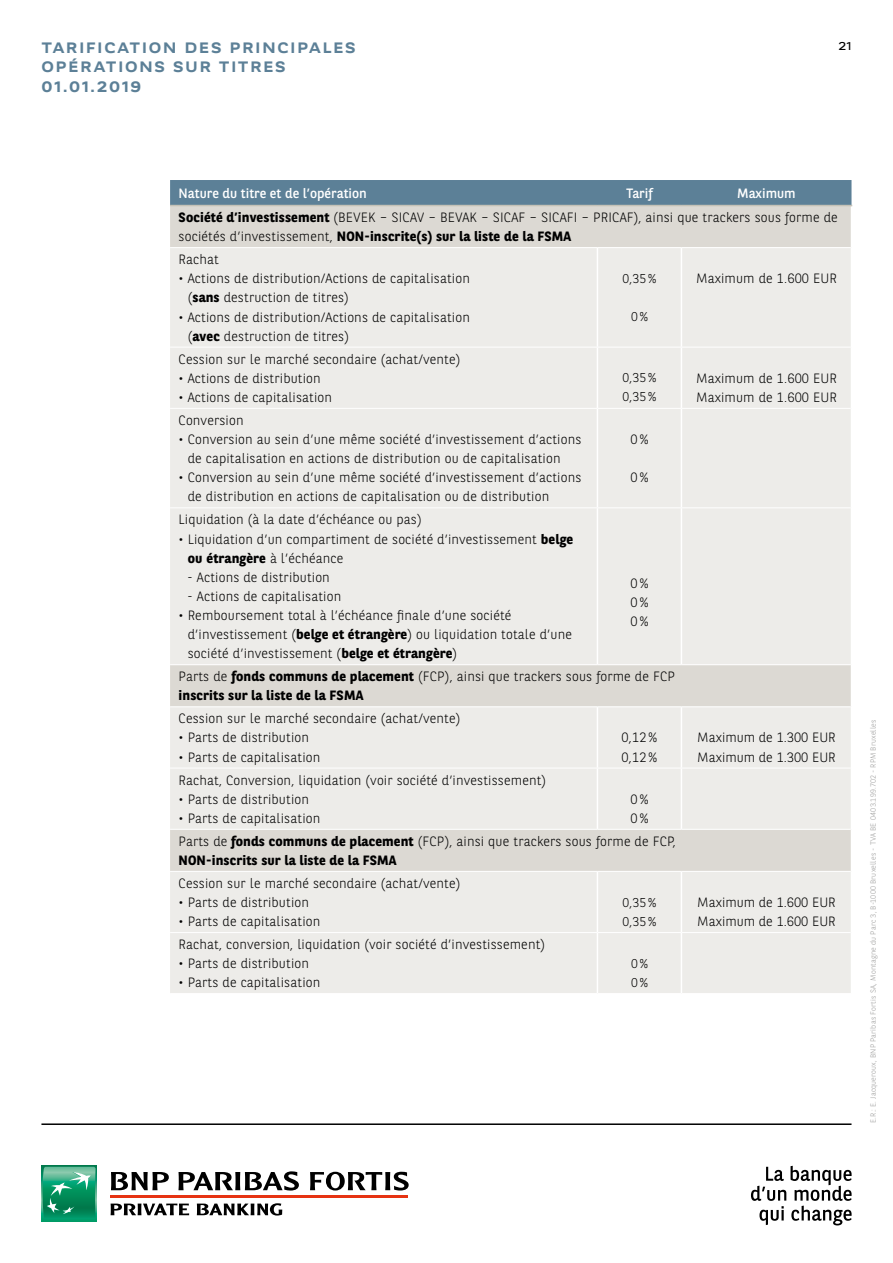
<style>
.page{position:relative;width:893px;height:1263px;background:#fff}
.page>*{position:absolute;margin:0;border:0;box-sizing:border-box;transform-origin:0 0}
.t1{font:700 15px/19.5px "BNPP Expanded Sans";letter-spacing:.1em;color:#5c8097}
.t2{font:300 13.5px/19.2px "BNPP Sans";letter-spacing:.01em;color:#000}
.t3{font:700 13.5px/19.2px "BNPP Sans";letter-spacing:.01em;color:#000}
.t4{font:13.5px "BNPP Sans";color:#fff}
.t5{font:300 12.75px/19.2px "BNPP Sans";letter-spacing:.01em;color:#000}
.t6{font:11.25px "BNPP Expanded Sans";color:#000}
.t7{font:300 7.5px "BNPP Sans";letter-spacing:.025em;color:#9d9d9c}
.s1{font-weight:400;color:#fff}
.s2{font-weight:700}
.s3{font-weight:300}
</style>
<div class="page">
<div style="left:41px;top:1166px;width:56px;height:55px;background:#009e6c"></div>
<svg style="left:42px;top:1167px;width:54px;height:49px"></svg>
<svg style="left:111px;top:1171px;width:298px;height:44px"></svg>
<hr style="left:41px;top:1123px;width:810px;height:2px;background:#000">
<svg style="left:751px;top:1166px;width:101px;height:59px"></svg>
<div style="left:170px;top:180px;width:681px;height:25px;background:#5c8097"></div>
<div style="left:170px;top:206px;width:681px;height:41px;background:#dcd9d3"></div>
<svg style="left:170px;top:248px;width:681px;height:745px;background:#ebe9e6"></svg>
<hr style="left:597px;top:248px;width:1px;height:99px;background:#fff">
<hr style="left:681px;top:248px;width:1px;height:99px;background:#fff">
<hr style="left:597px;top:347px;width:1px;height:61px;background:#fff">
<hr style="left:681px;top:347px;width:1px;height:61px;background:#fff">
<hr style="left:170px;top:347px;width:427px;height:1px;background:#fff">
<hr style="left:597px;top:347px;width:84px;height:1px;background:#fff">
<hr style="left:681px;top:347px;width:170px;height:1px;background:#fff">
<hr style="left:170px;top:408px;width:427px;height:1px;background:#fff">
<hr style="left:597px;top:408px;width:84px;height:1px;background:#fff">
<hr style="left:681px;top:408px;width:170px;height:1px;background:#fff">
<hr style="left:170px;top:507px;width:427px;height:1px;background:#fff">
<hr style="left:597px;top:507px;width:84px;height:1px;background:#fff">
<hr style="left:681px;top:507px;width:170px;height:1px;background:#fff">
<hr style="left:170px;top:664px;width:427px;height:1px;background:#fff">
<hr style="left:597px;top:664px;width:84px;height:1px;background:#fff">
<hr style="left:681px;top:664px;width:170px;height:1px;background:#fff">
<hr style="left:170px;top:706px;width:427px;height:1px;background:#fff">
<hr style="left:597px;top:706px;width:84px;height:1px;background:#fff">
<hr style="left:681px;top:706px;width:170px;height:1px;background:#fff">
<hr style="left:170px;top:768px;width:427px;height:1px;background:#fff">
<hr style="left:597px;top:768px;width:84px;height:1px;background:#fff">
<hr style="left:681px;top:768px;width:170px;height:1px;background:#fff">
<hr style="left:170px;top:829px;width:427px;height:1px;background:#fff">
<hr style="left:597px;top:829px;width:84px;height:1px;background:#fff">
<hr style="left:681px;top:829px;width:170px;height:1px;background:#fff">
<hr style="left:170px;top:871px;width:427px;height:1px;background:#fff">
<hr style="left:597px;top:871px;width:84px;height:1px;background:#fff">
<hr style="left:681px;top:871px;width:170px;height:1px;background:#fff">
<hr style="left:170px;top:932px;width:427px;height:1px;background:#fff">
<hr style="left:597px;top:932px;width:84px;height:1px;background:#fff">
<hr style="left:681px;top:932px;width:170px;height:1px;background:#fff">
<hr style="left:170px;top:205px;width:427px;height:1px;background:#c4c1b6">
<hr style="left:597px;top:205px;width:84px;height:1px;background:#c4c1b6">
<hr style="left:681px;top:205px;width:171px;height:1px;background:#c4c1b6">
<hr style="left:597px;top:409px;width:1px;height:98px;background:#fff">
<hr style="left:681px;top:409px;width:1px;height:98px;background:#fff">
<hr style="left:597px;top:508px;width:1px;height:156px;background:#fff">
<hr style="left:681px;top:508px;width:1px;height:156px;background:#fff">
<hr style="left:597px;top:707px;width:1px;height:61px;background:#fff">
<hr style="left:681px;top:707px;width:1px;height:61px;background:#fff">
<hr style="left:597px;top:768px;width:1px;height:61px;background:#fff">
<hr style="left:681px;top:768px;width:1px;height:61px;background:#fff">
<hr style="left:597px;top:872px;width:1px;height:60px;background:#fff">
<hr style="left:681px;top:872px;width:1px;height:60px;background:#fff">
<hr style="left:597px;top:933px;width:1px;height:60px;background:#fff">
<hr style="left:681px;top:933px;width:1px;height:60px;background:#fff">
<p class="t1" style="left:41px;top:37px;width:316px">TARIFICATION DES PRINCIPALES<br>OPÉRATIONS SUR TITRES<br>01.01.2019</p>
<p class="t6" style="left:838px;top:38px;width:15px">21</p>
<p class="t4" style="left:179px;top:184px;width:190px">Nature du titre et de l’opération</p>
<p class="t4" style="left:626px;top:184px;width:28px">Tarif</p>
<p class="t2" style="left:179px;top:180px;width:661px;line-height:24.3px;text-indent:559px"><span class="s1">Maximum<br></span><span class="s2">Société d’investissement</span> (BEVEK – SICAV – BEVAK – SICAF – SICAFI – PRICAF), ainsi que trackers sous forme de</p>
<p class="t3" style="left:179px;top:225px;width:394px;line-height:23px"><span class="s3">sociétés d’investissement,</span> NON-inscrite(s) sur la liste de la FSMA<br><span class="s3">Rachat</span></p>
<p class="t2" style="left:188px;top:268px;width:284px;text-indent:-9px">• Actions de distribution/Actions de capitalisation (<span class="s2">sans</span> destruction de titres)</p>
<p class="t2" style="left:188px;top:307px;width:284px;text-indent:-9px">• Actions de distribution/Actions de capitalisation (<span class="s2">avec</span> destruction de titres)</p>
<p class="t2" style="left:696px;top:268px;width:142px">Maximum de 1.600 EUR</p>
<p class="t5" style="left:623px;top:268px;width:35px">0,35%</p>
<p class="t5" style="left:631px;top:306px;width:18px">0%</p>
<p class="t2" style="left:179px;top:349px;width:283px">Cession sur le marché secondaire (achat/vente)</p>
<p class="t2" style="left:179px;top:368px;width:144px">• Actions de distribution</p>
<p class="t2" style="left:179px;top:387px;width:155px">• Actions de capitalisation</p>
<p class="t2" style="left:179px;top:410px;width:67px">Conversion</p>
<p class="t2" style="left:188px;top:429px;width:395px;text-indent:-9px">• Conversion au sein d’une même société d’investissement d’actions de capitalisation en actions de distribution ou de capitalisation</p>
<p class="t2" style="left:188px;top:467px;width:395px;text-indent:-9px">• Conversion au sein d’une même société d’investissement d’actions de distribution en actions de capitalisation ou de distribution</p>
<p class="t2" style="left:179px;top:509px;width:245px">Liquidation (à la date d’échéance ou pas)</p>
<p class="t2" style="left:188px;top:529px;width:387px;text-indent:-9px">• Liquidation d’un compartiment de société d’investissement <span class="s2">belge ou étrangère</span> à l’échéance</p>
<p class="t2" style="left:187px;top:567px;width:144px">- Actions de distribution</p>
<p class="t2" style="left:187px;top:586px;width:156px">- Actions de capitalisation</p>
<p class="t2" style="left:188px;top:605px;width:386px;text-indent:-9px">• Remboursement total à l’échéance finale d’une société d’investissement (<span class="s2">belge et étrangère</span>) ou liquidation totale d’une société d’investissement (<span class="s2">belge et étrangère</span>)</p>
<p class="t5" style="left:623px;top:368px;width:35px">0,35%<br>0,35%</p>
<p class="t2" style="left:696px;top:368px;width:142px">Maximum de 1.600 EUR<br>Maximum de 1.600 EUR</p>
<p class="t2" style="left:631px;top:429px;width:19px">0%</p>
<p class="t2" style="left:631px;top:467px;width:19px">0%</p>
<p class="t2" style="left:631px;top:573px;width:19px;text-align:justify">0% 0% 0%</p>
<p class="t3" style="left:179px;top:666px;width:498px"><span class="s3">Parts de</span> fonds communs de placement <span class="s3">(FCP), ainsi que trackers sous forme de FCP </span>inscrits sur la liste de la FSMA</p>
<p class="t2" style="left:179px;top:708px;width:283px">Cession sur le marché secondaire (achat/vente)</p>
<p class="t2" style="left:179px;top:727px;width:132px">• Parts de distribution</p>
<p class="t2" style="left:179px;top:747px;width:143px">• Parts de capitalisation</p>
<p class="t2" style="left:622px;top:727px;width:37px">0,12%<br>0,12%</p>
<p class="t2" style="left:697px;top:727px;width:140px">Maximum de 1.300 EUR<br>Maximum de 1.300 EUR</p>
<p class="t2" style="left:179px;top:770px;width:369px">Rachat, Conversion, liquidation (voir société d’investissement)</p>
<p class="t2" style="left:179px;top:789px;width:132px">• Parts de distribution</p>
<p class="t2" style="left:179px;top:808px;width:143px">• Parts de capitalisation</p>
<p class="t2" style="left:631px;top:789px;width:19px">0%<br>0%</p>
<p class="t3" style="left:179px;top:831px;width:499px"><span class="s3">Parts de</span> fonds communs de placement <span class="s3">(FCP), ainsi que trackers sous forme de FCP,<br></span>NON-inscrits sur la liste de la FSMA</p>
<p class="t2" style="left:179px;top:873px;width:283px">Cession sur le marché secondaire (achat/vente)</p>
<p class="t2" style="left:179px;top:892px;width:132px">• Parts de distribution</p>
<p class="t2" style="left:179px;top:911px;width:143px">• Parts de capitalisation</p>
<p class="t5" style="left:623px;top:892px;width:35px">0,35%<br>0,35%</p>
<p class="t2" style="left:697px;top:892px;width:140px">Maximum de 1.600 EUR<br>Maximum de 1.600 EUR</p>
<p class="t2" style="left:179px;top:934px;width:368px">Rachat, conversion, liquidation (voir société d’investissement)</p>
<p class="t2" style="left:179px;top:953px;width:132px">• Parts de distribution</p>
<p class="t2" style="left:179px;top:972px;width:143px">• Parts de capitalisation</p>
<p class="t5" style="left:631px;top:954px;width:18px">0%<br>0%</p>
<p class="t7" style="left:868px;top:1123px;width:405px;rotate:-90deg">E.R.: E. Jacqueroux, BNP Paribas Fortis SA, Montagne du Parc 3, B‑1000 Bruxelles - TVA BE 0403.199.702 - RPM Bruxelles</p>
</div>
